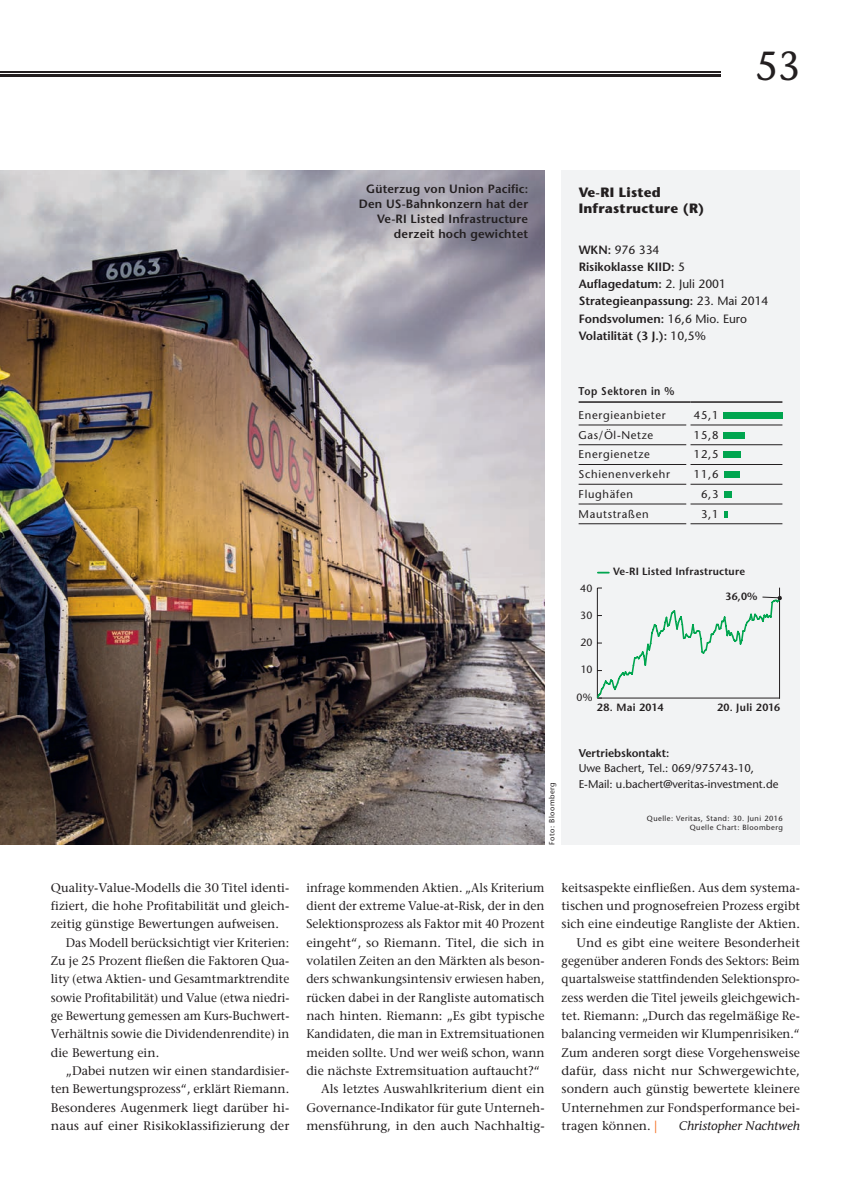
<style>
.page{position:relative;width:851px;height:1191px;background:#fff}
.page>*{position:absolute;margin:0;border:0;box-sizing:border-box;transform-origin:0 0}
.t1{font:500 40.5px "Stone Informal Std";color:#231f20;scale:.94 1}
.t2{font:700 13.5px/16.5px "Stone Sans Std";letter-spacing:.015em;color:#231f20}
.t3{font:500 12.45px "Stone Serif Std";color:#231f20}
.t4{font:500 12.45px "Stone Serif Std";color:#231f20;scale:.96 1}
.t5{font:500 12.45px "Stone Serif Std";color:#231f20;scale:.95 1}
.t6{font:500 12.45px "Stone Serif Std";color:#231f20;scale:1.04 1}
.t7{font:500 12.45px "Stone Serif Std";color:#231f20;scale:1.05 1}
.t8{font:italic 500 12.45px "Stone Informal Std";color:#231f20}
.t9{font:600 12px/17.1px "Stone Sans Std";letter-spacing:.015em;color:#231f20;text-align:right}
.t10{font:500 11.25px "Stone Sans Std";letter-spacing:.06em;color:#231f20}
.t11{font:500 11.25px/15.6px "Stone Sans Std";color:#231f20}
.t12{font:600 11.25px "Stone Sans Std";color:#231f20}
.t13{font:600 11.25px "Stone Sans Std";letter-spacing:.05em;color:#231f20;scale:.9 1}
.t14{font:600 10.5px "Stone Sans Std";letter-spacing:.015em;color:#231f20}
.t15{font:600 10.5px "Stone Sans Std";letter-spacing:.035em;color:#231f20}
.t16{font:500 10.5px "Stone Sans Std";letter-spacing:.01em;color:#231f20}
.t17{font:500 7.5px/9px "Stone Sans Std";letter-spacing:.06em;color:#231f20;text-align:right}
.s1{font-weight:500}
.s2{color:#f36e21}
</style>
<div class="page">
<img style="left:0;top:170px;width:544px;height:674px">
<div style="left:561px;top:170px;width:238px;height:674px;background:#f2f3f4"></div>
<hr style="left:0;top:72px;width:720px;height:1px;background:#231f20">
<hr style="left:0;top:74px;width:720px;height:3px;background:#231f20">
<hr style="left:578px;top:401px;width:112px;height:2px;background:#231f20">
<hr style="left:690px;top:401px;width:92px;height:2px;background:#231f20">
<hr style="left:578px;top:425px;width:108px;height:1px;background:#231f20">
<hr style="left:690px;top:425px;width:92px;height:1px;background:#231f20">
<hr style="left:578px;top:444px;width:108px;height:1px;background:#231f20">
<hr style="left:690px;top:444px;width:92px;height:1px;background:#231f20">
<hr style="left:578px;top:464px;width:108px;height:1px;background:#231f20">
<hr style="left:690px;top:464px;width:92px;height:1px;background:#231f20">
<hr style="left:578px;top:484px;width:108px;height:1px;background:#231f20">
<hr style="left:690px;top:484px;width:92px;height:1px;background:#231f20">
<hr style="left:578px;top:504px;width:108px;height:1px;background:#231f20">
<hr style="left:690px;top:504px;width:92px;height:1px;background:#231f20">
<hr style="left:578px;top:523px;width:108px;height:1px;background:#231f20">
<hr style="left:690px;top:523px;width:92px;height:1px;background:#231f20">
<div style="left:723px;top:412px;width:59px;height:6px;background:#00a54f"></div>
<div style="left:723px;top:492px;width:8px;height:6px;background:#00a54f"></div>
<div style="left:723px;top:433px;width:21px;height:6px;background:#00a54f"></div>
<div style="left:723px;top:451px;width:17px;height:7px;background:#00a54f"></div>
<div style="left:723px;top:471px;width:16px;height:6px;background:#00a54f"></div>
<svg style="left:724px;top:511px;width:3px;height:6px"></svg>
<hr style="left:779px;top:587px;width:1px;height:111px;background:#231f20">
<hr style="left:597px;top:588px;width:1px;height:110px;background:#231f20">
<svg style="left:596px;top:595px;width:186px;height:104px"></svg>
<h1 class="t1" style="left:756px;top:42px;width:48px">53</h1>
<p class="t9" style="left:359px;top:181px;width:171px;line-height:15px">Güterzug von Union Pacific:<br>Den US-Bahnkonzern hat der<br>Ve-RI Listed Infrastructure derzeit hoch gewichtet</p>
<p class="t2" style="left:578px;top:184px;width:127px">Ve-RI Listed<br>Infrastructure (R)</p>
<p class="t9" style="left:578px;top:241px;width:191px;text-align:left">WKN: <span class="s1">976 334<br></span>Risikoklasse KIID: <span class="s1">5<br></span>Auflagedatum: <span class="s1">2. Juli 2001<br></span>Strategieanpassung: <span class="s1">23. Mai 2014<br></span>Fondsvolumen: <span class="s1">16,6 Mio. Euro<br></span>Volatilität (3 J.): <span class="s1">10,5%</span></p>
<p class="t13" style="left:578px;top:384px;width:108px">Top Sektoren in %</p>
<p class="t10" style="left:578px;top:408px;width:89px">Energieanbieter</p>
<p class="t10" style="left:693px;top:408px;width:26px">45,1</p>
<p class="t10" style="left:578px;top:428px;width:76px">Gas/Öl-Netze</p>
<p class="t10" style="left:693px;top:428px;width:26px">15,8</p>
<p class="t10" style="left:578px;top:448px;width:73px">Energienetze</p>
<p class="t10" style="left:693px;top:448px;width:26px">12,5</p>
<p class="t10" style="left:578px;top:467px;width:93px">Schienenverkehr</p>
<p class="t10" style="left:693px;top:467px;width:26px">11,6</p>
<p class="t10" style="left:578px;top:487px;width:56px">Flughäfen</p>
<p class="t10" style="left:701px;top:487px;width:19px">6,3</p>
<p class="t10" style="left:578px;top:507px;width:72px">Mautstraßen</p>
<p class="t10" style="left:701px;top:507px;width:19px">3,1</p>
<p class="t3" style="left:51px;top:880px;width:240px">Quality-Value-Modells die 30 Titel identi-</p>
<p class="t3" style="left:51px;top:898px;width:240px">fiziert, die hohe Profitabilität und gleich-</p>
<p class="t3" style="left:51px;top:916px;width:229px">zeitig günstige Bewertungen aufweisen.</p>
<p class="t3" style="left:66px;top:935px;width:225px">Das Modell berücksichtigt vier Kriterien:</p>
<p class="t3" style="left:51px;top:953px;width:240px">Zu je 25 Prozent fließen die Faktoren Qua-</p>
<p class="t4" style="left:51px;top:971px;width:250px">lity (etwa Aktien- und Gesamtmarktrendite</p>
<p class="t4" style="left:51px;top:990px;width:250px">sowie Profitabilität) und Value (etwa niedri-</p>
<p class="t4" style="left:51px;top:1008px;width:250px">ge Bewertung gemessen am Kurs-Buchwert-</p>
<p class="t3" style="left:51px;top:1026px;width:240px">Verhältnis sowie die Dividendenrendite) in</p>
<p class="t3" style="left:51px;top:1045px;width:110px">die Bewertung ein.</p>
<p class="t3" style="left:66px;top:1063px;width:225px">„Dabei nutzen wir einen standardisier-</p>
<p class="t3" style="left:51px;top:1081px;width:240px">ten Bewertungsprozess“, erklärt Riemann.</p>
<p class="t3" style="left:51px;top:1099px;width:240px">Besonderes Augenmerk liegt darüber hi-</p>
<p class="t6" style="left:51px;top:1118px;width:231px">naus auf einer Risikoklassifizierung der</p>
<p class="t16" style="left:580px;top:582px;width:14px">40</p>
<p class="t16" style="left:580px;top:609px;width:14px">30</p>
<p class="t16" style="left:580px;top:636px;width:14px">20</p>
<p class="t16" style="left:580px;top:663px;width:13px">10</p>
<p class="t16" style="left:576px;top:690px;width:18px">0%</p>
<p class="t14" style="left:613px;top:565px;width:133px">Ve-RI Listed Infrastructure</p>
<p class="t14" style="left:725px;top:589px;width:34px">36,0%</p>
<p class="t17" style="left:547px;top:844px;width:64px;rotate:-90deg">Foto: Bloomberg</p>
<p class="t15" style="left:596px;top:701px;width:68px">28. Mai 2014</p>
<p class="t15" style="left:717px;top:701px;width:65px">20. Juli 2016</p>
<p class="t12" style="left:578px;top:746px;width:92px">Vertriebskontakt:</p>
<p class="t11" style="left:578px;top:760px;width:201px">Uwe Bachert, Tel.: 069/975743-10,<br>E-Mail: u.bachert@veritas-investment.de</p>
<p class="t17" style="left:646px;top:813px;width:137px">Quelle: Veritas, Stand: 30. Juni 2016<br>Quelle Chart: Bloomberg</p>
<p class="t4" style="left:306px;top:880px;width:250px">infrage kommenden Aktien. „Als Kriterium</p>
<p class="t3" style="left:306px;top:898px;width:240px">dient der extreme Value-at-Risk, der in den</p>
<p class="t3" style="left:306px;top:916px;width:240px">Selektionsprozess als Faktor mit 40 Prozent</p>
<p class="t3" style="left:306px;top:935px;width:240px">eingeht“, so Riemann. Titel, die sich in</p>
<p class="t3" style="left:306px;top:953px;width:240px">volatilen Zeiten an den Märkten als beson-</p>
<p class="t4" style="left:306px;top:971px;width:250px">ders schwankungsintensiv erwiesen haben,</p>
<p class="t3" style="left:306px;top:990px;width:240px">rücken dabei in der Rangliste automatisch</p>
<p class="t3" style="left:306px;top:1008px;width:240px">nach hinten. Riemann: „Es gibt typische</p>
<p class="t3" style="left:306px;top:1026px;width:240px">Kandidaten, die man in Extremsituationen</p>
<p class="t3" style="left:306px;top:1045px;width:240px">meiden sollte. Und wer weiß schon, wann</p>
<p class="t3" style="left:306px;top:1063px;width:235px">die nächste Extremsituation auftaucht?“</p>
<p class="t3" style="left:321px;top:1081px;width:225px">Als letztes Auswahlkriterium dient ein</p>
<p class="t3" style="left:306px;top:1099px;width:240px">Governance-Indikator für gute Unterneh-</p>
<p class="t3" style="left:306px;top:1118px;width:240px">mensführung, in den auch Nachhaltig-</p>
<p class="t3" style="left:561px;top:880px;width:240px">keitsaspekte einfließen. Aus dem systema-</p>
<p class="t3" style="left:561px;top:898px;width:240px">tischen und prognosefreien Prozess ergibt</p>
<p class="t3" style="left:561px;top:916px;width:240px">sich eine eindeutige Rangliste der Aktien.</p>
<p class="t3" style="left:576px;top:935px;width:225px">Und es gibt eine weitere Besonderheit</p>
<p class="t4" style="left:561px;top:953px;width:250px">gegenüber anderen Fonds des Sektors: Beim</p>
<p class="t5" style="left:561px;top:971px;width:252px">quartalsweise stattfindenden Selektionspro-</p>
<p class="t3" style="left:561px;top:990px;width:240px">zess werden die Titel jeweils gleichgewich-</p>
<p class="t3" style="left:561px;top:1008px;width:240px">tet. Riemann: „Durch das regelmäßige Re-</p>
<p class="t4" style="left:561px;top:1026px;width:250px">balancing vermeiden wir Klumpenrisiken.“</p>
<p class="t3" style="left:561px;top:1045px;width:240px">Zum anderen sorgt diese Vorgehensweise</p>
<p class="t7" style="left:561px;top:1063px;width:228px">dafür, dass nicht nur Schwergewichte,</p>
<p class="t3" style="left:561px;top:1081px;width:240px">sondern auch günstig bewertete kleinere</p>
<p class="t3" style="left:561px;top:1099px;width:240px">Unternehmen zur Fondsperformance bei-</p>
<p class="t3" style="left:561px;top:1118px;width:97px">tragen können. <span class="s2">|</span></p>
<p class="t8" style="left:678px;top:1118px;width:122px">Christopher Nachtweh</p>
</div>
